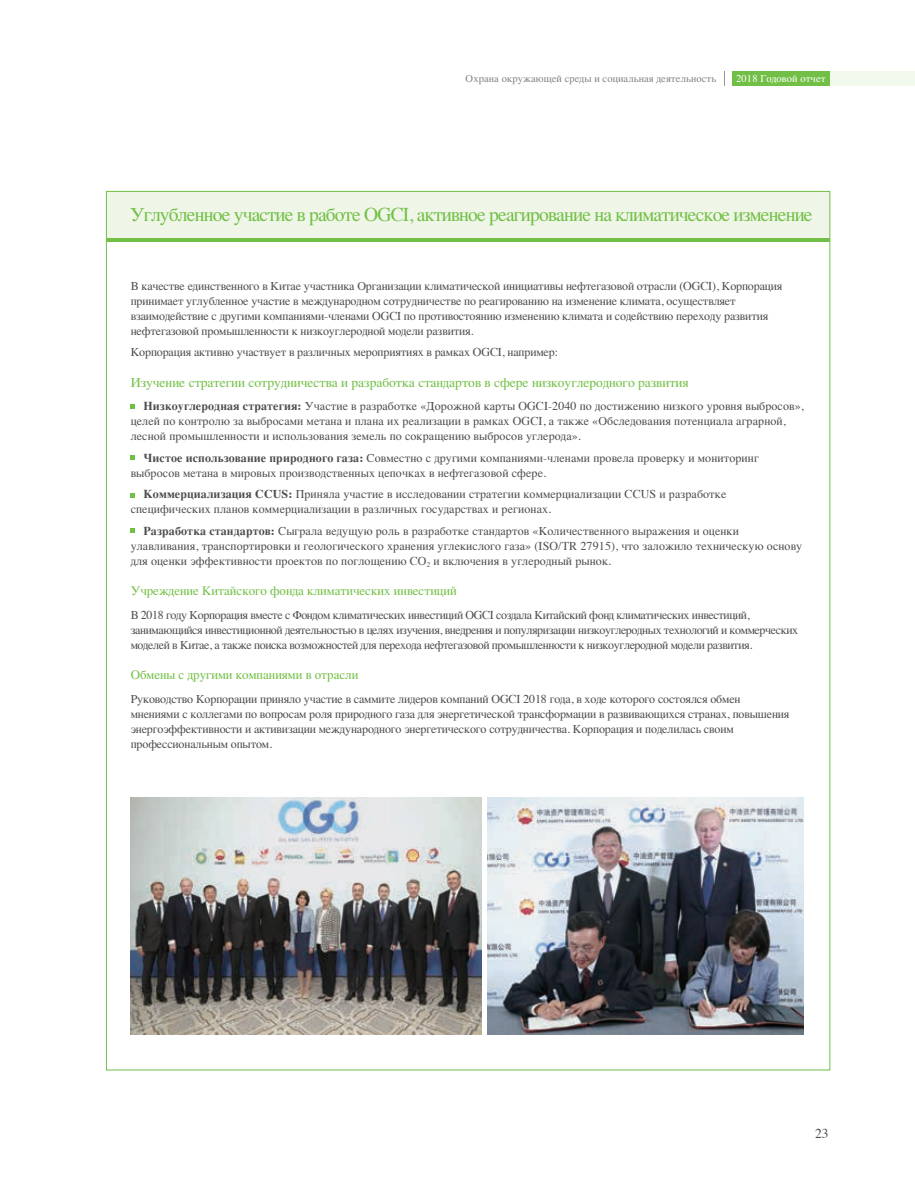
<style>
.page{position:relative;width:915px;height:1191px;background:#fff}
.page>*{position:absolute;margin:0;border:0;box-sizing:border-box;transform-origin:0 0}
.t1{font:19.5px "Times";letter-spacing:-.04em;color:#71bf44}
.t2{font:13.5px "Times";color:#71bf44}
.t3{font:13.5px "Times";color:#4b4c4d}
.t4{font:12.9px "Times";color:#71bf44}
.t5{font:12px/15px "Times";letter-spacing:.01em;color:#4b4c4d}
.t6{font:12px/15px "Times";letter-spacing:-.01em;color:#4b4c4d}
.t7{font:12px/15px "Times";letter-spacing:-.03em;color:#4b4c4d}
.t8{font:10.5px "Times";letter-spacing:.01em;color:#808285}
.t9{font:10.5px "Times";letter-spacing:.01em;color:#fff}
.s1{font-weight:700}
</style>
<div class="page">
<div style="left:106px;top:191px;width:723px;height:50px;background:#eff6e8"></div>
<hr style="left:106px;top:238px;width:723px;height:4px;background:#71bf44">
<svg style="left:131px;top:404px;width:4px;height:4px"></svg>
<svg style="left:131px;top:455px;width:4px;height:5px"></svg>
<svg style="left:131px;top:493px;width:4px;height:5px"></svg>
<svg style="left:131px;top:528px;width:4px;height:4px"></svg>
<img style="left:131px;top:797px;width:350px;height:237px">
<img style="left:487px;top:797px;width:316px;height:237px">
<div style="left:731px;top:71px;width:98px;height:15px;background:#71bf44"></div>
<div style="left:829px;top:71px;width:85px;height:15px;background:#f1f8ec"></div>
<p class="t8" style="left:465px;top:68px;width:252px">Охрана окружающей среды и социальная деятельность</p>
<p class="t9" style="left:736px;top:69px;width:91px">2018 Годовой отчет</p>
<h1 class="t1" style="left:130px;top:196px;width:683px">Углубленное участие в работе OGCI, активное реагирование на климатическое изменение</h1>
<p class="t6" style="left:131px;top:277px;width:653px">В качестве единственного в Китае участника Организации климатической инициативы нефтегазовой отрасли (OGCI), Корпорация принимает углубленное участие в международном сотрудничестве по реагированию на изменение климата, осуществляет взаимодействие с другими компаниями-членами OGCI по противостоянию изменению климата и содействию переходу развития нефтегазовой промышленности к низкоуглеродной модели развития.</p>
<p class="t6" style="left:131px;top:343px;width:429px">Корпорация активно участвует в различных мероприятиях в рамках OGCI, например:</p>
<p class="t2" style="left:131px;top:370px;width:559px">Изучение стратегии сотрудничества и разработка стандартов в сфере низкоуглеродного развития</p>
<p class="t5" style="left:131px;top:398px;width:674px;text-indent:13px"><span class="s1">Низкоуглеродная стратегия:</span> Участие в разработке «Дорожной карты OGCI-2040 по достижению низкого уровня выбросов», целей по контролю за выбросами метана и плана их реализации в рамках OGCI, а также «Обследования потенциала аграрной, лесной промышленности и использования земель по сокращению выбросов углерода».</p>
<p class="t5" style="left:131px;top:449px;width:629px;text-indent:13px"><span class="s1">Чистое использование природного газа:</span> Совместно с другими компаниями-членами провела проверку и мониторинг выбросов метана в мировых производственных цепочках в нефтегазовой сфере.</p>
<p class="t5" style="left:131px;top:485px;width:597px;text-indent:13px"><span class="s1">Коммерциализация CCUS:</span> Приняла участие в исследовании стратегии коммерциализации CCUS и разработке специфических планов коммерциализации в различных государствах и регионах.</p>
<p class="t5" style="left:131px;top:522px;width:673px;text-indent:13px"><span class="s1">Разработка стандартов:</span> Сыграла ведущую роль в разработке стандартов «Количественного выражения и оценки улавливания, транспортировки и геологического хранения углекислого газа» (ISO/TR 27915), что заложило техническую основу для оценки эффективности проектов по поглощению CO<sub>2</sub> и включения в углеродный рынок.</p>
<p class="t4" style="left:131px;top:579px;width:327px">Учреждение Китайского фонда климатических инвестиций</p>
<p class="t7" style="left:131px;top:606px;width:669px">В 2018 году Корпорация вместе с Фондом климатических инвестиций OGCI создала Китайский фонд климатических инвестиций, занимающийся инвестиционной деятельностью в целях изучения, внедрения и популяризации низкоуглеродных технологий и коммерческих моделей в Китае, а также поиска возможностей для перехода нефтегазовой промышленности к низкоуглеродной модели развития.</p>
<p class="t4" style="left:131px;top:663px;width:229px">Обмены с другими компаниями в отрасли</p>
<p class="t6" style="left:131px;top:690px;width:660px">Руководство Корпорации приняло участие в саммите лидеров компаний OGCI 2018 года, в ходе которого состоялся обмен мнениями с коллегами по вопросам роля природного газа для энергетической трансформации в развивающихся странах, повышения энергоэффективности и активизации международного энергетического сотрудничества. Корпорация и поделилась своим профессиональным опытом.</p>
<p class="t3" style="left:814px;top:1121px;width:15px">23</p>
</div>
